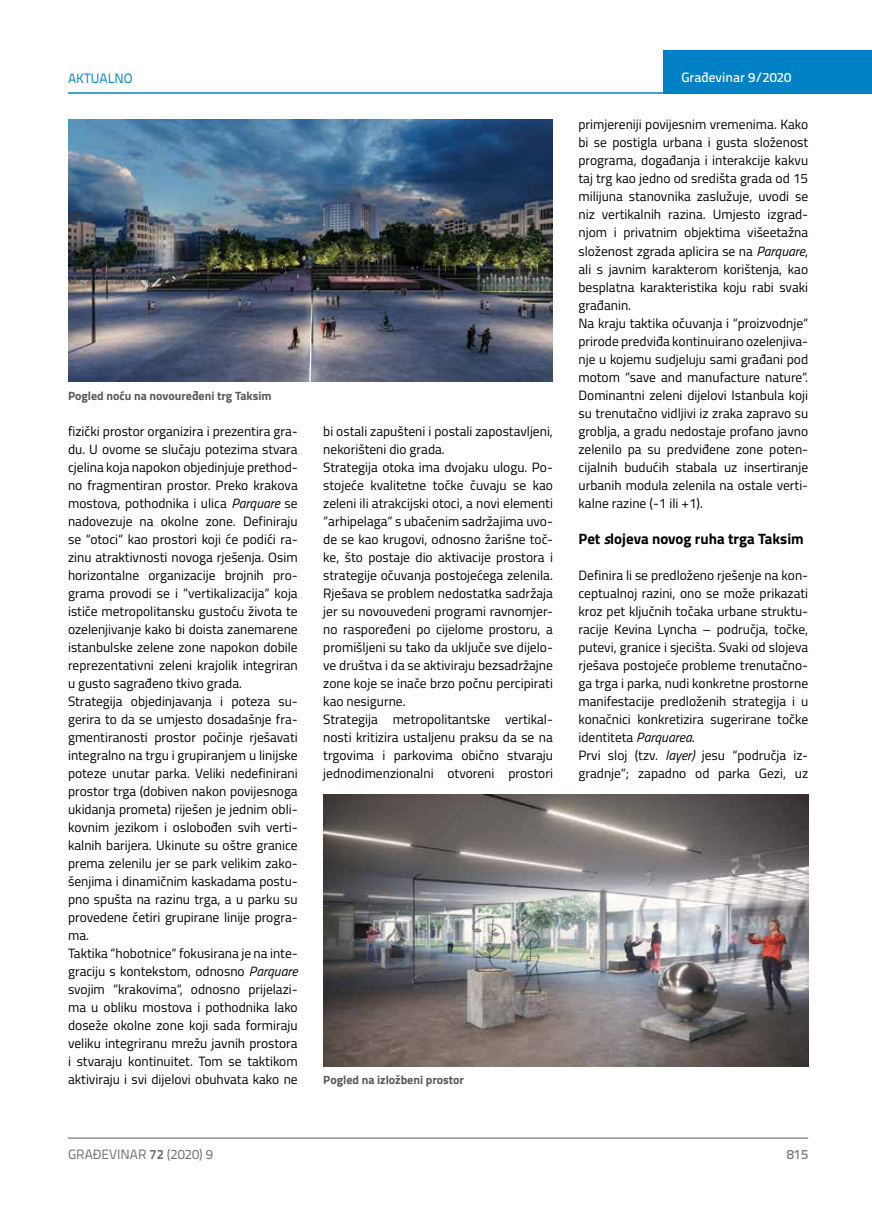
<style>
.page{position:relative;width:872px;height:1212px;background:#fff}
.page>*{position:absolute;margin:0;border:0;box-sizing:border-box;transform-origin:0 0}
.t1{font:700 15px "Titillium";color:#000}
.t2{font:13.5px/18px "Titillium";color:#000}
.t3{font:13.5px "Titillium Text 22 L";color:#6d6e71}
.t4{font:500 13.5px "Titillium Text 22 L";color:#fff}
.t5{font:13.5px "Titillium Text 22 L";color:#0081c6}
.t6{font:500 13.5px "Titillium Text 22 L";color:#797a7d}
.t7{font:700 12px "Titillium";color:#58595b}
.s1{font-style:italic}
.s2{font-weight:700}
</style>
<div class="page">
<div style="left:663px;top:50px;width:209px;height:44px;background:#0081c6"></div>
<hr style="left:68px;top:92px;width:804px;height:2px;background:#0081c6">
<hr style="left:68px;top:1138px;width:740px;height:1px;background:#58595b">
<img style="left:68px;top:119px;width:485px;height:263px">
<img style="left:323px;top:794px;width:485px;height:273px">
<p class="t5" style="left:68px;top:68px;width:66px">AKTUALNO</p>
<p class="t4" style="left:681px;top:67px;width:111px">Građevinar 9/2020</p>
<p class="t7" style="left:68px;top:386px;width:205px">Pogled noću na novouređeni trg Taksim</p>
<p class="t2" style="left:68px;top:421px;width:231px">fizički prostor organizira i prezentira gra&shy;du. U ovome se slučaju potezima stvara cjelina koja napokon objedinjuje prethod&shy;no fragmentiran prostor. Preko krakova mostova, pothodnika i ulica <span class="s1">Parquare</span> se nadovezuje na okolne zone. Definiraju se “otoci“ kao prostori koji će podići ra&shy;zinu atraktivnosti novoga rješenja. Osim horizontalne organizacije brojnih pro&shy;grama provodi se i “vertikalizacija“ koja ističe metropolitansku gustoću života te ozelenjivanje kako bi doista zanemarene istanbulske zelene zone napokon dobile reprezentativni zeleni krajolik integriran u gusto sagrađeno tkivo grada.<br>Strategija objedinjavanja i poteza su&shy;gerira to da se umjesto dosadašnje fra&shy;gmentiranosti prostor počinje rješavati integralno na trgu i grupiranjem u linijske poteze unutar parka. Veliki nedefinirani prostor trga (dobiven nakon povijesnoga ukidanja prometa) riješen je jednim obli&shy;kovnim jezikom i oslobođen svih verti&shy;kalnih barijera. Ukinute su oštre granice prema zelenilu jer se park velikim zako&shy;šenjima i dinamičnim kaskadama postu&shy;pno spušta na razinu trga, a u parku su provedene četiri grupirane linije progra&shy;ma.<br>Taktika “hobotnice“ fokusirana je na inte&shy;graciju s kontekstom, odnosno <span class="s1">Parquare </span>svojim “krakovima“, odnosno prijelazi&shy;ma u obliku mostova i pothodnika lako doseže okolne zone koji sada formiraju veliku integriranu mrežu javnih prostora i stvaraju kontinuitet. Tom se taktikom aktiviraju i svi dijelovi obuhvata kako ne</p>
<p class="t2" style="left:323px;top:421px;width:231px">bi ostali zapušteni i postali zapostavljeni, nekorišteni dio grada.<br>Strategija otoka ima dvojaku ulogu. Po&shy;stojeće kvalitetne točke čuvaju se kao zeleni ili atrakcijski otoci, a novi elementi “arhipelaga“ s ubačenim sadržajima uvo&shy;de se kao krugovi, odnosno žarišne toč&shy;ke, što postaje dio aktivacije prostora i strategije očuvanja postojećega zelenila.<br>Rješava se problem nedostatka sadržaja jer su novouvedeni programi ravnomjer&shy;no raspoređeni po cijelome prostoru, a promišljeni su tako da uključe sve dijelo&shy;ve društva i da se aktiviraju bezsadržajne zone koje se inače brzo počnu percipirati kao nesigurne.<br>Strategija metropolitantske vertikal&shy;nosti kritizira ustaljenu praksu da se na trgovima i parkovima obično stvaraju jednodimenzionalni otvoreni prostori</p>
<p class="t7" style="left:323px;top:1071px;width:142px">Pogled na izložbeni prostor</p>
<p class="t2" style="left:578px;top:115px;width:231px">primjereniji povijesnim vremenima. Kako bi se postigla urbana i gusta složenost programa, događanja i interakcije kakvu taj trg kao jedno od središta grada od 15 milijuna stanovnika zaslužuje, uvodi se niz vertikalnih razina. Umjesto izgrad&shy;njom i privatnim objektima višeetažna složenost zgrada aplicira se na <span class="s1">Parquare</span>, ali s javnim karakterom korištenja, kao besplatna karakteristika koju rabi svaki građanin.<br>Na kraju taktika očuvanja i “proizvodnje“ prirode predviđa kontinuirano ozelenjiva&shy;nje u kojemu sudjeluju sami građani pod motom “save and manufacture nature“.<br>Dominantni zeleni dijelovi Istanbula koji su trenutačno vidljivi iz zraka zapravo su groblja, a gradu nedostaje profano javno zelenilo pa su predviđene zone poten&shy;cijalnih budućih stabala uz insertiranje urbanih modula zelenila na ostale verti&shy;kalne razine (-1 ili +1).</p>
<p class="t1" style="left:578px;top:527px;width:227px">Pet <span class="s1">s</span>lojeva novog ruha trga Taksim</p>
<p class="t2" style="left:578px;top:565px;width:231px">Definira li se predloženo rješenje na kon&shy;ceptualnoj razini, ono se može prikazati kroz pet ključnih točaka urbane struktu&shy;racije Kevina Lyncha – područja, točke, putevi, granice i sjecišta. Svaki od slojeva rješava postojeće probleme trenutačno&shy;ga trga i parka, nudi konkretne prostorne manifestacije predloženih strategija i u konačnici konkretizira sugerirane točke identiteta <span class="s1">Parquarea</span>.<br>Prvi sloj (tzv. <span class="s1">layer)</span> jesu “područja iz&shy;gradnje“; zapadno od parka Gezi, uz</p>
<p class="t3" style="left:68px;top:1144px;width:146px">GRAĐEVINAR <span class="s2">72</span> (2020) 9</p>
<p class="t6" style="left:786px;top:1144px;width:23px">815</p>
</div>
